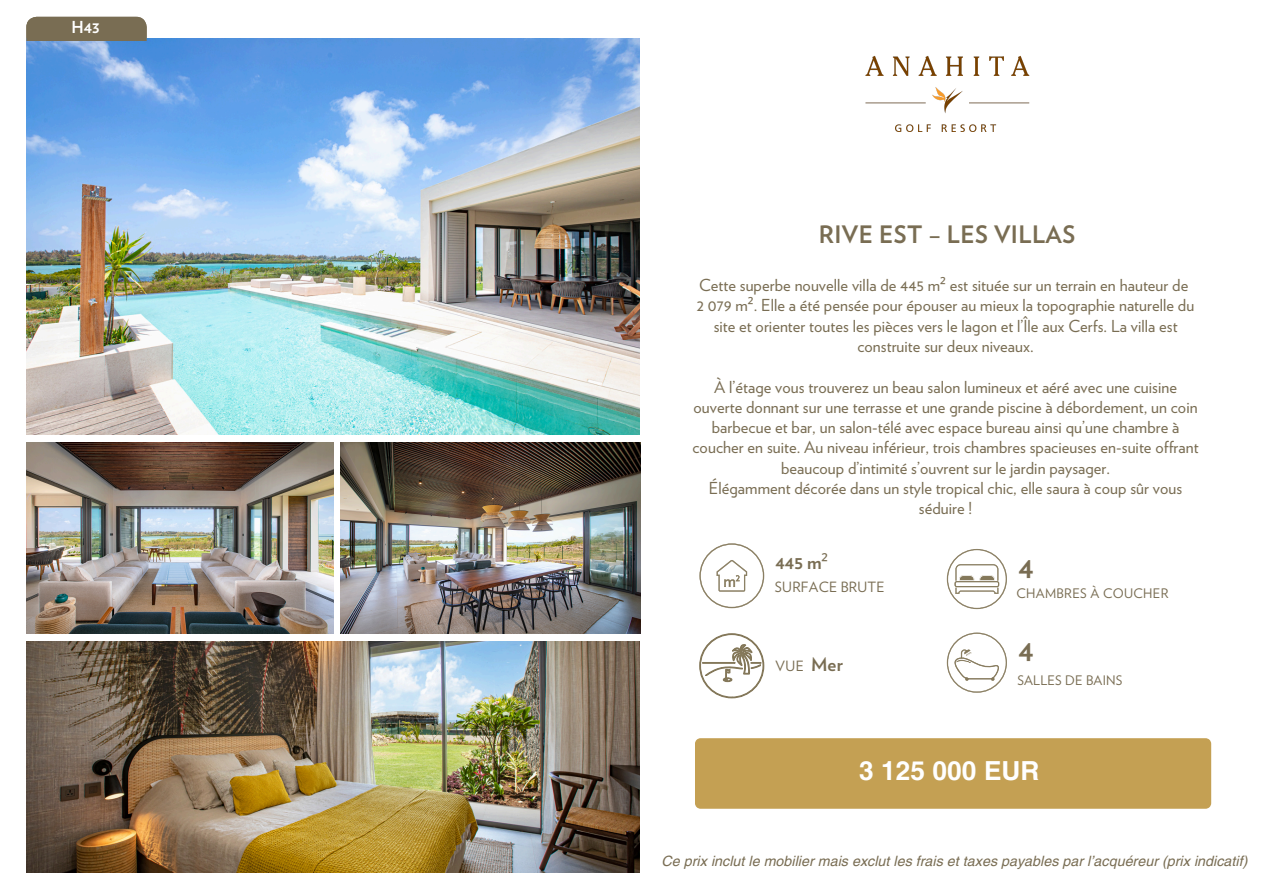
<style>
.page{position:relative;width:1263px;height:894px;background:#fff}
.page>*{position:absolute;margin:0;border:0;box-sizing:border-box;transform-origin:0 0}
.t1{font:700 30.15px "Verlag";color:#796d53}
.t2{font:700 26.25px "Helvetica LT Pro";letter-spacing:.005em;color:#fff}
.t3{font:700 24px "Verlag";letter-spacing:.02em;color:#796d53}
.t4{font:700 18.6px "Verlag";letter-spacing:.005em;color:#796d53}
.t5{font:16.5px/20.2px "Verlag";letter-spacing:.005em;color:#796d53;text-align:center}
.t6{font:700 16.5px "Verlag";color:#fff}
.t7{font:italic 14.25px "Helvetica LT Pro";letter-spacing:.005em;color:#796d53}
.t8{font:14.1px "Verlag";letter-spacing:.015em;color:#796d53}
.t9{font:13.05px "Verlag";letter-spacing:.025em;color:#796d53}
.s1{font-family:"Noto Sans"}
.s2{font-family:"Noto Sans";font-weight:400}
</style>
<div class="page">
<img style="left:865px;top:55px;width:165px;height:77px">
<svg style="left:699px;top:543px;width:65px;height:65px"></svg>
<svg style="left:699px;top:633px;width:65px;height:65px"></svg>
<svg style="left:947px;top:549px;width:60px;height:60px"></svg>
<svg style="left:947px;top:632px;width:60px;height:60px"></svg>
<div style="left:695px;top:738px;width:516px;height:70px;background:#c4a053"></div>
<img style="left:26px;top:39px;width:613px;height:396px">
<img style="left:26px;top:442px;width:307px;height:191px">
<img style="left:341px;top:442px;width:299px;height:191px">
<img style="left:26px;top:641px;width:613px;height:230px">
<div style="left:26px;top:17px;width:121px;height:24px;background:#796d53"></div>
<p class="t6" style="left:72px;top:20px;width:30px">H43</p>
<p class="t3" style="left:819px;top:224px;width:258px">RIVE EST – LES VILLAS</p>
<h6 class="t5" style="left:697px;top:276px;width:499px">Cette superbe nouvelle villa de 445 m<span class="s1">²</span> est située sur un terrain en hauteur de 2 079 m<span class="s1">²</span>. Elle a été pensée pour épouser au mieux la topographie naturelle du site et orienter toutes les pièces vers le lagon et l’Île aux Cerfs. La villa est construite sur deux niveaux.</h6>
<p class="t5" style="left:692px;top:377px;width:508px">À l’étage vous trouverez un beau salon lumineux et aéré avec une cuisine ouverte donnant sur une terrasse et une grande piscine à débordement, un coin barbecue et bar, un salon-télé avec espace bureau ainsi qu’une chambre à coucher en suite. Au niveau inférieur, trois chambres spacieuses en-suite offrant beaucoup d’intimité s’ouvrent sur le jardin paysager.<br>Élégamment décorée dans un style tropical chic, elle saura à coup sûr vous séduire !</p>
<p class="t4" style="left:775px;top:554px;width:54px">445 m<span class="s2">²</span></p>
<p class="t8" style="left:775px;top:581px;width:111px">SURFACE BRUTE</p>
<p class="t8" style="left:775px;top:659px;width:30px">VUE</p>
<p class="t4" style="left:811px;top:655px;width:33px">Mer</p>
<p class="t1" style="left:1019px;top:554px;width:17px">4</p>
<p class="t9" style="left:1016px;top:587px;width:154px">CHAMBRES À COUCHER</p>
<p class="t1" style="left:1019px;top:637px;width:17px">4</p>
<h2 class="t9" style="left:1017px;top:674px;width:107px">SALLES DE BAINS</h2>
<h4 class="t2" style="left:859px;top:761px;width:182px">3 125 000 EUR</h4>
<h4 class="t7" style="left:662px;top:855px;width:587px">Ce prix inclut le mobilier mais exclut les frais et taxes payables par l’acquéreur (prix indicatif)</h4>
</div>
